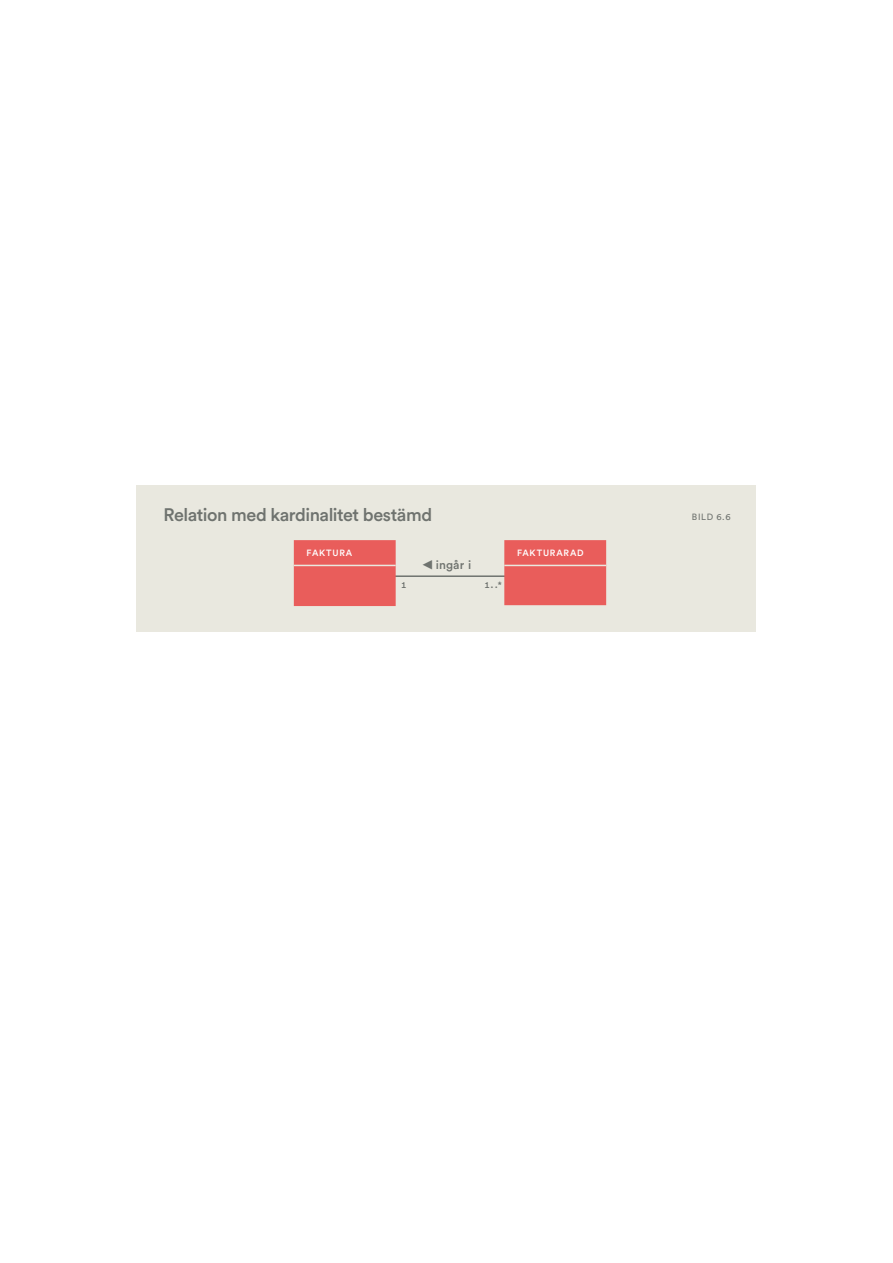
<style>
.page{position:relative;width:893px;height:1263px;background:#fff}
.page>*{position:absolute;margin:0;border:0;box-sizing:border-box;transform-origin:0 0}
.t1{font:500 18px "Circular Pro";letter-spacing:-.025em;color:#6f736f}
.t2{font:500 12px "Circular Pro";letter-spacing:.01em;color:#6f736f}
.t3{font:500 9px "Circular Pro";letter-spacing:.085em;color:#fff}
.t4{font:9px "Circular Pro";color:#6f736f}
.t5{font:500 9px "Circular Pro";color:#6f736f}
.s1{font-family:"European Pi Four";font-weight:400}
</style>
<div class="page">
<div style="left:137px;top:485px;width:619px;height:146px;background:#e9e8df"></div>
<hr style="left:393px;top:575px;width:117px;height:2px;background:#6f736f">
<div style="left:294px;top:540px;width:102px;height:66px;background:#e95d5b"></div>
<hr style="left:294px;top:565px;width:102px;height:1px;background:#e9e8df">
<div style="left:504px;top:540px;width:102px;height:65px;background:#e95d5b"></div>
<hr style="left:504px;top:565px;width:102px;height:1px;background:#e9e8df">
<p class="t1" style="left:163px;top:502px;width:270px">Relation med kardinalitet bestämd</p>
<p class="t4" style="left:692px;top:511px;width:40px">BILD 6.6</p>
<p class="t3" style="left:307px;top:547px;width:47px">FAKTURA</p>
<p class="t3" style="left:517px;top:547px;width:68px">FAKTURARAD</p>
<p class="t2" style="left:421px;top:557px;width:51px"><span class="s1">O</span> ingår i</p>
<p class="t5" style="left:401px;top:578px;width:7px">1</p>
<p class="t5" style="left:485px;top:578px;width:19px">1..*</p>
</div>
